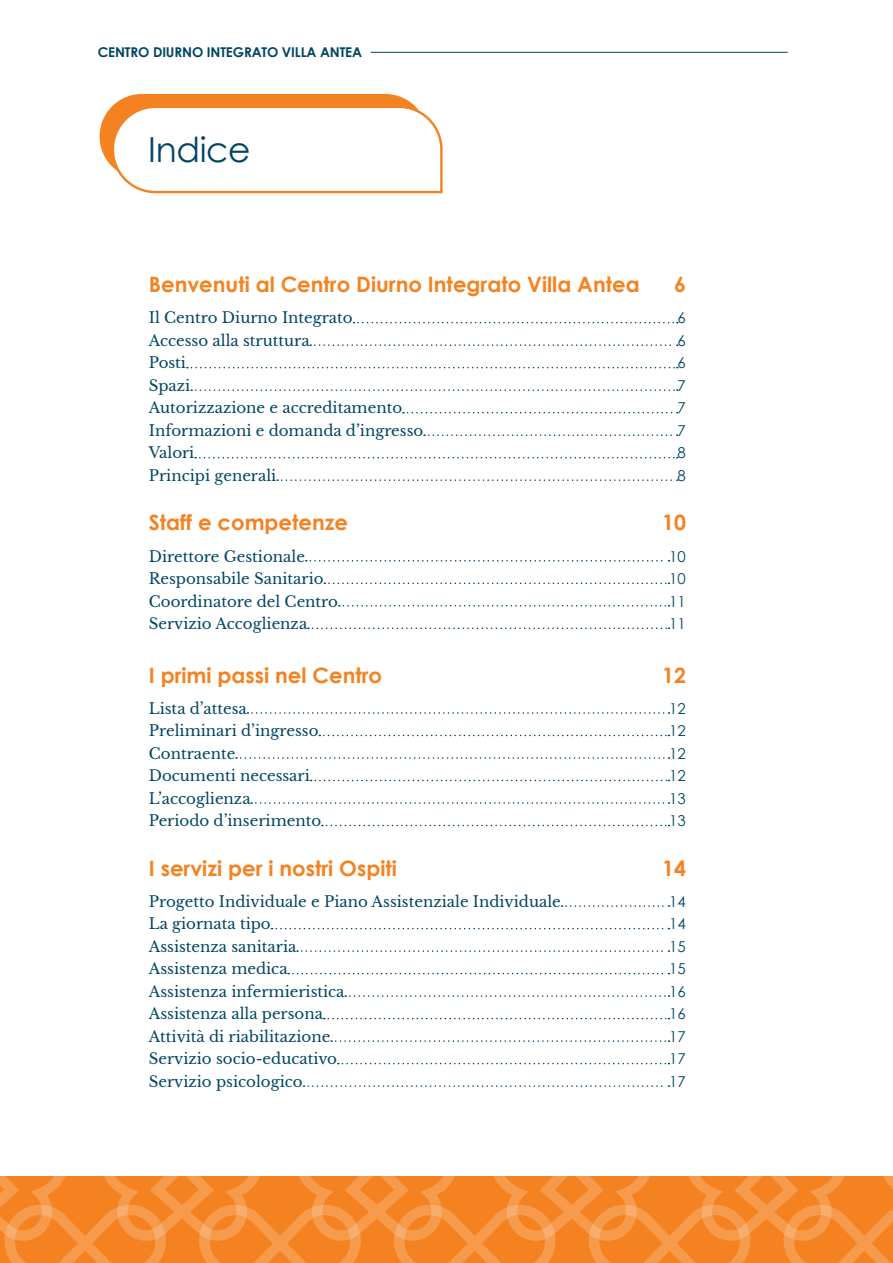
<style>
.page{position:relative;width:893px;height:1263px;background:#fff}
.page>*{position:absolute;margin:0;border:0;box-sizing:border-box;transform-origin:0 0}
.t1{font:34.5px "Century Gothic";letter-spacing:-.01em;color:#004563}
.t2{font:700 21.15px "Century Gothic";color:#f58220}
.t3{font:15px "Libre Baskerville";color:#004563}
.t4{font:15px "Century Gothic";color:#004563}
.t5{font:700 13.5px "Century Gothic";letter-spacing:-.01em;color:#004563}
</style>
<div class="page">
<svg style="left:0;top:1176px;width:893px;height:87px;background:#f58b30"></svg>
<hr style="left:371px;top:52px;width:417px;height:1px;background:#004563">
<svg style="left:353px;top:322px;width:325px;height:1px"></svg>
<svg style="left:310px;top:344px;width:368px;height:2px"></svg>
<svg style="left:187px;top:367px;width:491px;height:1px"></svg>
<svg style="left:191px;top:389px;width:487px;height:2px"></svg>
<svg style="left:403px;top:412px;width:275px;height:1px"></svg>
<svg style="left:424px;top:434px;width:254px;height:2px"></svg>
<svg style="left:195px;top:457px;width:483px;height:1px"></svg>
<svg style="left:277px;top:479px;width:401px;height:2px"></svg>
<svg style="left:306px;top:560px;width:363px;height:1px"></svg>
<svg style="left:324px;top:582px;width:345px;height:2px"></svg>
<svg style="left:339px;top:605px;width:330px;height:1px"></svg>
<svg style="left:308px;top:627px;width:361px;height:2px"></svg>
<svg style="left:247px;top:712px;width:422px;height:2px"></svg>
<svg style="left:319px;top:735px;width:350px;height:1px"></svg>
<svg style="left:236px;top:757px;width:433px;height:2px"></svg>
<svg style="left:311px;top:780px;width:358px;height:1px"></svg>
<svg style="left:251px;top:802px;width:418px;height:2px"></svg>
<svg style="left:322px;top:825px;width:347px;height:1px"></svg>
<svg style="left:562px;top:905px;width:107px;height:2px"></svg>
<svg style="left:272px;top:928px;width:397px;height:1px"></svg>
<svg style="left:297px;top:950px;width:372px;height:2px"></svg>
<svg style="left:288px;top:973px;width:381px;height:1px"></svg>
<svg style="left:345px;top:995px;width:324px;height:2px"></svg>
<svg style="left:324px;top:1018px;width:345px;height:1px"></svg>
<svg style="left:331px;top:1040px;width:338px;height:2px"></svg>
<svg style="left:338px;top:1063px;width:331px;height:1px"></svg>
<svg style="left:303px;top:1085px;width:366px;height:2px"></svg>
<svg style="left:100px;top:94px;width:343px;height:100px"></svg>
<p class="t5" style="left:98px;top:42px;width:266px">CENTRO DIURNO INTEGRATO VILLA ANTEA</p>
<h1 class="t1" style="left:148px;top:126px;width:104px">Indice</h1>
<h2 class="t2" style="left:149px;top:269px;width:492px">Benvenuti al Centro Diurno Integrato Villa Antea</h2>
<h2 class="t2" style="left:674px;top:269px;width:13px">6</h2>
<p class="t3" style="left:149px;top:309px;width:205px">Il Centro Diurno Integrato</p>
<p class="t4" style="left:678px;top:307px;width:10px">6</p>
<p class="t3" style="left:149px;top:331px;width:162px">Accesso alla struttura</p>
<p class="t4" style="left:678px;top:330px;width:10px">6</p>
<p class="t3" style="left:149px;top:354px;width:39px">Posti</p>
<p class="t4" style="left:678px;top:352px;width:10px">6</p>
<p class="t3" style="left:149px;top:376px;width:43px">Spazi</p>
<p class="t4" style="left:678px;top:375px;width:10px">7</p>
<p class="t3" style="left:149px;top:399px;width:255px">Autorizzazione e accreditamento</p>
<p class="t4" style="left:678px;top:397px;width:10px">7</p>
<p class="t3" style="left:149px;top:421px;width:276px">Informazioni e domanda d’ingresso</p>
<p class="t4" style="left:678px;top:420px;width:10px">7</p>
<p class="t3" style="left:149px;top:444px;width:47px">Valori</p>
<p class="t4" style="left:678px;top:442px;width:10px">8</p>
<p class="t3" style="left:149px;top:466px;width:129px">Principi generali</p>
<p class="t4" style="left:678px;top:465px;width:10px">8</p>
<h2 class="t2" style="left:149px;top:507px;width:201px">Staff e competenze</h2>
<h2 class="t2" style="left:662px;top:507px;width:25px">10</h2>
<p class="t3" style="left:149px;top:547px;width:158px">Direttore Gestionale</p>
<p class="t4" style="left:669px;top:546px;width:18px">10</p>
<p class="t3" style="left:149px;top:569px;width:176px">Responsabile Sanitario</p>
<p class="t4" style="left:669px;top:568px;width:18px">10</p>
<p class="t3" style="left:149px;top:592px;width:191px">Coordinatore del Centro</p>
<p class="t4" style="left:669px;top:591px;width:18px">11</p>
<p class="t3" style="left:149px;top:614px;width:160px">Servizio Accoglienza</p>
<p class="t4" style="left:669px;top:613px;width:18px">11</p>
<h2 class="t2" style="left:149px;top:659px;width:235px">I primi passi nel Centro</h2>
<h2 class="t2" style="left:662px;top:659px;width:25px">12</h2>
<p class="t3" style="left:149px;top:699px;width:100px">Lista d’attesa</p>
<p class="t4" style="left:669px;top:698px;width:18px">12</p>
<p class="t3" style="left:149px;top:722px;width:171px">Preliminari d’ingresso</p>
<p class="t4" style="left:669px;top:720px;width:18px">12</p>
<p class="t3" style="left:149px;top:744px;width:88px">Contraente</p>
<p class="t4" style="left:669px;top:743px;width:18px">12</p>
<p class="t3" style="left:149px;top:767px;width:163px">Documenti necessari</p>
<p class="t4" style="left:669px;top:765px;width:18px">12</p>
<p class="t3" style="left:149px;top:789px;width:103px">L’accoglienza</p>
<p class="t4" style="left:669px;top:788px;width:18px">13</p>
<p class="t3" style="left:149px;top:812px;width:174px">Periodo d’inserimento</p>
<p class="t4" style="left:669px;top:810px;width:18px">13</p>
<h2 class="t2" style="left:149px;top:852px;width:250px">I servizi per i nostri Ospiti</h2>
<h2 class="t2" style="left:662px;top:852px;width:25px">14</h2>
<p class="t3" style="left:149px;top:892px;width:414px">Progetto Individuale e Piano Assistenziale Individuale</p>
<p class="t4" style="left:669px;top:891px;width:18px">14</p>
<p class="t3" style="left:149px;top:915px;width:123px">La giornata tipo</p>
<p class="t4" style="left:669px;top:913px;width:18px">14</p>
<p class="t3" style="left:149px;top:937px;width:149px">Assistenza sanitaria</p>
<p class="t4" style="left:669px;top:936px;width:18px">15</p>
<p class="t3" style="left:149px;top:960px;width:140px">Assistenza medica</p>
<p class="t4" style="left:669px;top:958px;width:18px">15</p>
<p class="t3" style="left:149px;top:982px;width:197px">Assistenza infermieristica</p>
<p class="t4" style="left:669px;top:981px;width:18px">16</p>
<p class="t3" style="left:149px;top:1005px;width:176px">Assistenza alla persona</p>
<p class="t4" style="left:669px;top:1003px;width:18px">16</p>
<p class="t3" style="left:149px;top:1027px;width:183px">Attività di riabilitazione</p>
<p class="t4" style="left:669px;top:1026px;width:18px">17</p>
<p class="t3" style="left:149px;top:1050px;width:190px">Servizio socio-educativo</p>
<p class="t4" style="left:669px;top:1048px;width:18px">17</p>
<p class="t3" style="left:149px;top:1072px;width:155px">Servizio psicologico</p>
<p class="t4" style="left:669px;top:1071px;width:18px">17</p>
</div>
